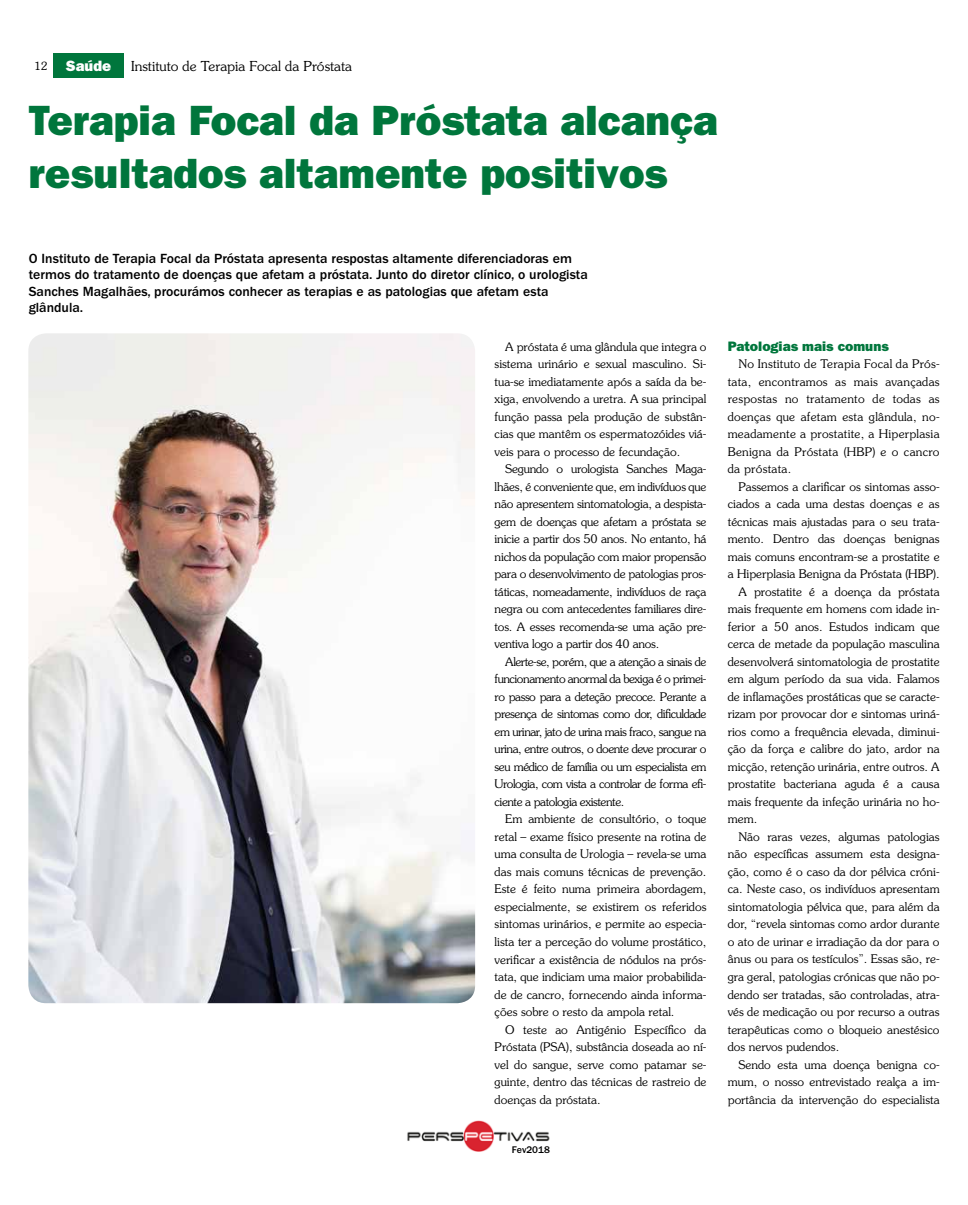
<style>
.page{position:relative;width:968px;height:1205px;background:#fff}
.page>*{position:absolute;margin:0;border:0;box-sizing:border-box;transform-origin:0 0}
.t1{font:42.5px/52.5px "ITC Franklin Gothic Std Hvy";color:#00763c}
.t2{font:15px "ITC Franklin Gothic Std Hvy";color:#fff}
.t3{font:500 13.75px/16.2px "ITC Franklin Gothic Std";color:#000}
.t4{font:300 13.75px "Souvenir Std";color:#000}
.t5{font:13.75px "ITC Franklin Gothic Std Hvy";color:#00763c}
.t6{font:300 11.88px/17.5px "Souvenir Std";color:#000;text-align:justify}
.t7{font:500 10px "ITC Franklin Gothic Std";color:#000}
.s1{font-family:"Souvenir Std";font-weight:300;font-size:11.25px;color:#000}
</style>
<div class="page">
<div style="left:53px;top:53px;width:71px;height:25px;background:#00763c"></div>
<img style="left:407px;top:1121px;width:143px;height:31px">
<img style="left:28px;top:333px;width:447px;height:670px">
<p class="t2" style="left:34px;top:56px;width:79px"><span class="s1">12</span> Saúde</p>
<p class="t4" style="left:131px;top:58px;width:222px">Instituto de Terapia Focal da Próstata</p>
<h1 class="t1" style="left:29px;top:94px;width:690px">Terapia Focal da Próstata alcança resultados altamente positivos</h1>
<p class="t3" style="left:29px;top:251px;width:560px">O Instituto de Terapia Focal da Próstata apresenta respostas altamente diferenciadoras em termos do tratamento de doenças que afetam a próstata. Junto do diretor clínico, o urologista Sanches Magalhães, procurámos conhecer as terapias e as patologias que afetam esta glândula.</p>
<p class="t6" style="left:494px;top:338px;width:213px;text-indent:11px">A próstata é uma glândula que integra o sistema urinário e sexual masculino. Si&shy;tua-se imediatamente após a saída da be&shy;xiga, envolvendo a uretra. A sua principal função passa pela produção de substân&shy;cias que mantêm os espermatozóides viá&shy;veis para o processo de fecundação.</p>
<p class="t6" style="left:494px;top:460px;width:213px;text-indent:11px">Segundo o urologista Sanches Maga&shy;lhães, é conveniente que, em indivíduos que não apresentem sintomatologia, a despista&shy;gem de doenças que afetam a próstata se inicie a partir dos 50 anos. No entanto, há nichos da população com maior propensão para o desenvolvimento de patologias pros&shy;táticas, nomeadamente, indivíduos de raça negra ou com antecedentes familiares dire&shy;tos. A esses recomenda-se uma ação pre&shy;ventiva logo a partir dos 40 anos.</p>
<p class="t6" style="left:494px;top:653px;width:213px;text-indent:11px">Alerte-se, porém, que a atenção a sinais de funcionamento anormal da bexiga é o primei&shy;ro passo para a deteção precoce. Perante a presença de sintomas como dor, dificuldade em urinar, jato de urina mais fraco, sangue na urina, entre outros, o doente deve procurar o seu médico de família ou um especialista em Urologia, com vista a controlar de forma efi&shy;ciente a patologia existente.</p>
<p class="t6" style="left:494px;top:810px;width:213px;text-indent:11px">Em ambiente de consultório, o toque retal – exame físico presente na rotina de uma consulta de Urologia – revela-se uma das mais comuns técnicas de prevenção.<br>Este é feito numa primeira abordagem, especialmente, se existirem os referidos sintomas urinários, e permite ao especia&shy;lista ter a perceção do volume prostático, verificar a existência de nódulos na prós&shy;tata, que indiciam uma maior probabilida&shy;de de cancro, fornecendo ainda informa&shy;ções sobre o resto da ampola retal.</p>
<p class="t6" style="left:494px;top:1020px;width:213px;text-indent:11px">O teste ao Antigénio Específico da Próstata (PSA), substância doseada ao ní&shy;vel do sangue, serve como patamar se&shy;guinte, dentro das técnicas de rastreio de doenças da próstata.</p>
<p class="t7" style="left:512px;top:1144px;width:39px">Fev2018</p>
<p class="t5" style="left:727px;top:337px;width:163px">Patologias mais comuns</p>
<p class="t6" style="left:727px;top:355px;width:213px;text-indent:11px">No Instituto de Terapia Focal da Prós&shy;tata, encontramos as mais avançadas respostas no tratamento de todas as doenças que afetam esta glândula, no&shy;meadamente a prostatite, a Hiperplasia Benigna da Próstata (HBP) e o cancro da próstata.</p>
<p class="t6" style="left:738px;top:478px;width:203px">Passemos a clarificar os sintomas asso-</p>
<p class="t6" style="left:727px;top:495px;width:213px">ciados a cada uma destas doenças e as</p>
<p class="t6" style="left:727px;top:513px;width:213px">técnicas mais ajustadas para o seu trata-</p>
<p class="t6" style="left:727px;top:530px;width:213px">mento. Dentro das doenças benignas</p>
<p class="t6" style="left:727px;top:548px;width:213px">mais comuns encontram-se a prostatite e</p>
<p class="t6" style="left:727px;top:565px;width:213px">a Hiperplasia Benigna da Próstata (HBP).</p>
<p class="t6" style="left:738px;top:583px;width:203px">A prostatite é a doença da próstata</p>
<p class="t6" style="left:727px;top:600px;width:213px">mais frequente em homens com idade in-</p>
<p class="t6" style="left:727px;top:618px;width:213px">ferior a 50 anos. Estudos indicam que</p>
<p class="t6" style="left:727px;top:635px;width:213px">cerca de metade da população masculina</p>
<p class="t6" style="left:727px;top:653px;width:213px">desenvolverá sintomatologia de prostatite</p>
<p class="t6" style="left:727px;top:670px;width:213px">em algum período da sua vida. Falamos</p>
<p class="t6" style="left:727px;top:688px;width:213px">de inflamações prostáticas que se caracte-</p>
<p class="t6" style="left:727px;top:705px;width:213px">rizam por provocar dor e sintomas uriná-</p>
<p class="t6" style="left:727px;top:723px;width:213px">rios como a frequência elevada, diminui-</p>
<p class="t6" style="left:727px;top:740px;width:213px">ção da força e calibre do jato, ardor na</p>
<p class="t6" style="left:727px;top:758px;width:213px">micção, retenção urinária, entre outros. A</p>
<p class="t6" style="left:727px;top:775px;width:213px">prostatite bacteriana aguda é a causa</p>
<p class="t6" style="left:727px;top:793px;width:213px">mais frequente da infeção urinária no ho-</p>
<p class="t6" style="left:727px;top:810px;width:31px">mem.</p>
<p class="t6" style="left:738px;top:828px;width:203px">Não raras vezes, algumas patologias</p>
<p class="t6" style="left:727px;top:845px;width:213px">não específicas assumem esta designa-</p>
<p class="t6" style="left:727px;top:863px;width:213px">ção, como é o caso da dor pélvica cróni-</p>
<p class="t6" style="left:727px;top:880px;width:213px">ca. Neste caso, os indivíduos apresentam</p>
<p class="t6" style="left:727px;top:898px;width:213px">sintomatologia pélvica que, para além da</p>
<p class="t6" style="left:727px;top:915px;width:213px">dor, “revela sintomas como ardor durante</p>
<p class="t6" style="left:727px;top:933px;width:213px">o ato de urinar e irradiação da dor para o</p>
<p class="t6" style="left:727px;top:950px;width:213px">ânus ou para os testículos”. Essas são, re-</p>
<p class="t6" style="left:727px;top:968px;width:213px">gra geral, patologias crónicas que não po-</p>
<p class="t6" style="left:727px;top:985px;width:213px">dendo ser tratadas, são controladas, atra-</p>
<p class="t6" style="left:727px;top:1003px;width:213px">vés de medicação ou por recurso a outras</p>
<p class="t6" style="left:727px;top:1020px;width:213px">terapêuticas como o bloqueio anestésico</p>
<p class="t6" style="left:727px;top:1038px;width:113px">dos nervos pudendos.</p>
<p class="t6" style="left:738px;top:1055px;width:203px">Sendo esta uma doença benigna co-</p>
<p class="t6" style="left:727px;top:1073px;width:213px">mum, o nosso entrevistado realça a im-</p>
<p class="t6" style="left:727px;top:1090px;width:213px">portância da intervenção do especialista</p>
</div>
